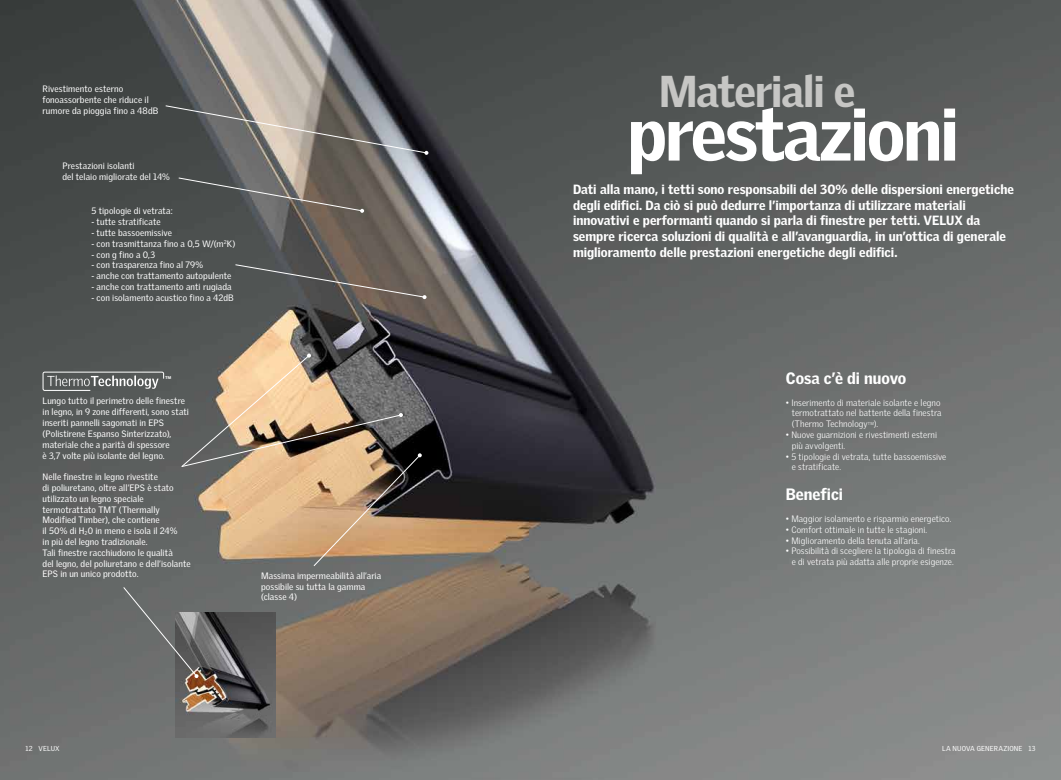
<style>
.page{position:relative;width:1061px;height:780px;background:#fff}
.page>*{position:absolute;margin:0;border:0;box-sizing:border-box;transform-origin:0 0}
.t1{font:900 72.4px "Velux Gothic";letter-spacing:-.03em;color:#fff}
.t2{font:900 43.3px "Velux Gothic";letter-spacing:-.025em;color:#c6c6c4}
.t3{font:900 16px "Velux Gothic";color:#fff}
.t4{font:900 13px/15.6px "Velux Gothic";color:#fff}
.t5{font:9px/10.8px "Velux Gothic";letter-spacing:.01em;color:#fff}
.t6{font:300 9px/10.8px "Velux Gothic";letter-spacing:.01em;color:#fff}
.t7{font:900 8px "Velux Gothic";color:#fff}
.t8{font:7px "Velux Gothic";letter-spacing:.02em;color:#fff}
.s1{font-size:5.4px}
</style>
<div class="page">
<img style="left:0;top:0;width:1060px;height:780px">
<img style="left:176px;top:613px;width:100px;height:124px">
<svg style="left:177px;top:177px;width:187px;height:36px;background:#66635f"></svg>
<svg style="left:164px;top:105px;width:264px;height:50px;background:#767471"></svg>
<svg style="left:234px;top:263px;width:192px;height:36px;background:#625d59"></svg>
<svg style="left:122px;top:586px;width:76px;height:92px;background:#6d6f6e"></svg>
<svg style="left:180px;top:353px;width:241px;height:214px;background:#a08b72"></svg>
<svg style="left:43px;top:371px;width:121px;height:20px;background:#797c7b"></svg>
<p class="t5" style="left:43px;top:83px;width:117px">Rivestimento esterno fonoassorbente che riduce il rumore da pioggia fino a 48dB</p>
<p class="t5" style="left:62px;top:160px;width:109px">Prestazioni isolanti<br>del telaio migliorate del 14%</p>
<p class="t5" style="left:91px;top:205px;width:83px">5 tipologie di vetrata:</p>
<p class="t5" style="left:91px;top:216px;width:71px">- tutte stratificate</p>
<p class="t5" style="left:91px;top:227px;width:82px">- tutte bassoemissive</p>
<p class="t5" style="left:91px;top:238px;width:145px">- con trasmittanza fino a 0,5 W/(m<sup>2</sup>K)</p>
<p class="t5" style="left:91px;top:249px;width:65px">- con g fino a 0,3</p>
<p class="t5" style="left:91px;top:259px;width:113px">- con trasparenza fino al 79%</p>
<p class="t5" style="left:91px;top:270px;width:141px">- anche con trattamento autopulente</p>
<p class="t5" style="left:91px;top:281px;width:141px">- anche con trattamento anti rugiada</p>
<p class="t5" style="left:91px;top:292px;width:144px">- con isolamento acustico fino a 42dB</p>
<p class="t7" style="left:165px;top:373px;width:8px">™</p>
<p class="t5" style="left:43px;top:395px;width:148px">Lungo tutto il perimetro delle finestre in legno, in 9 zone differenti, sono stati inseriti pannelli sagomati in EPS (Polistirene Espanso Sinterizzato), materiale che a parità di spessore<br>è 3,7 volte più isolante del legno.</p>
<p class="t5" style="left:43px;top:471px;width:149px">Nelle finestre in legno rivestite<br>di poliuretano, oltre all’EPS è stato utilizzato un legno speciale termotrattato TMT (Thermally Modified Timber), che contiene<br>il 50% di H<span class="s1">2</span>0 in meno e isola il 24%<br>in più del legno tradizionale.<br>Tali finestre racchiudono le qualità<br>del legno, del poliuretano e dell’isolante EPS in un unico prodotto.</p>
<p class="t5" style="left:261px;top:570px;width:122px">Massima impermeabilità all’aria possibile su tutta la gamma (classe 4)</p>
<h2 class="t2" style="left:659px;top:63px;width:198px">Materiali e</h2>
<h1 class="t1" style="left:627px;top:89px;width:333px">prestazioni</h1>
<p class="t4" style="left:573px;top:182px;width:442px">Dati alla mano, i tetti sono responsabili del 30% delle dispersioni energetiche degli edifici. Da ciò si può dedurre l’importanza di utilizzare materiali innovativi e performanti quando si parla di finestre per tetti. VELUX da sempre ricerca soluzioni di qualità e all’avanguardia, in un’ottica di generale miglioramento delle prestazioni energetiche degli edifici.</p>
<h3 class="t3" style="left:785px;top:368px;width:122px">Cosa c’è di nuovo</h3>
<p class="t6" style="left:791px;top:397px;width:151px;text-align:justify;text-indent:-6px">• Inserimento di materiale isolante e legno termotrattato nel battente della finestra (Thermo Technology<sup>TM</sup>).</p>
<p class="t6" style="left:791px;top:429px;width:147px;text-indent:-6px">• Nuove guarnizioni e rivestimenti esterni più avvolgenti.</p>
<p class="t6" style="left:791px;top:451px;width:156px;text-indent:-6px">• 5 tipologie di vetrata, tutte bassoemissive e stratificate.</p>
<h3 class="t3" style="left:785px;top:484px;width:59px">Benefici</h3>
<p class="t6" style="left:785px;top:513px;width:167px">• Maggior isolamento e risparmio energetico.</p>
<p class="t6" style="left:785px;top:524px;width:143px">• Comfort ottimale in tutte le stagioni.</p>
<p class="t6" style="left:785px;top:535px;width:135px">• Miglioramento della tenuta all’aria.</p>
<p class="t6" style="left:785px;top:545px;width:171px;text-align:center">• Possibilità di scegliere la tipologia di finestra e di vetrata più adatta alle proprie esigenze.</p>
<p class="t8" style="left:25px;top:744px;width:36px">12 VELUX</p>
<p class="t8" style="left:941px;top:744px;width:95px">LA NUOVA GENERAZIONE 13</p>
</div>
